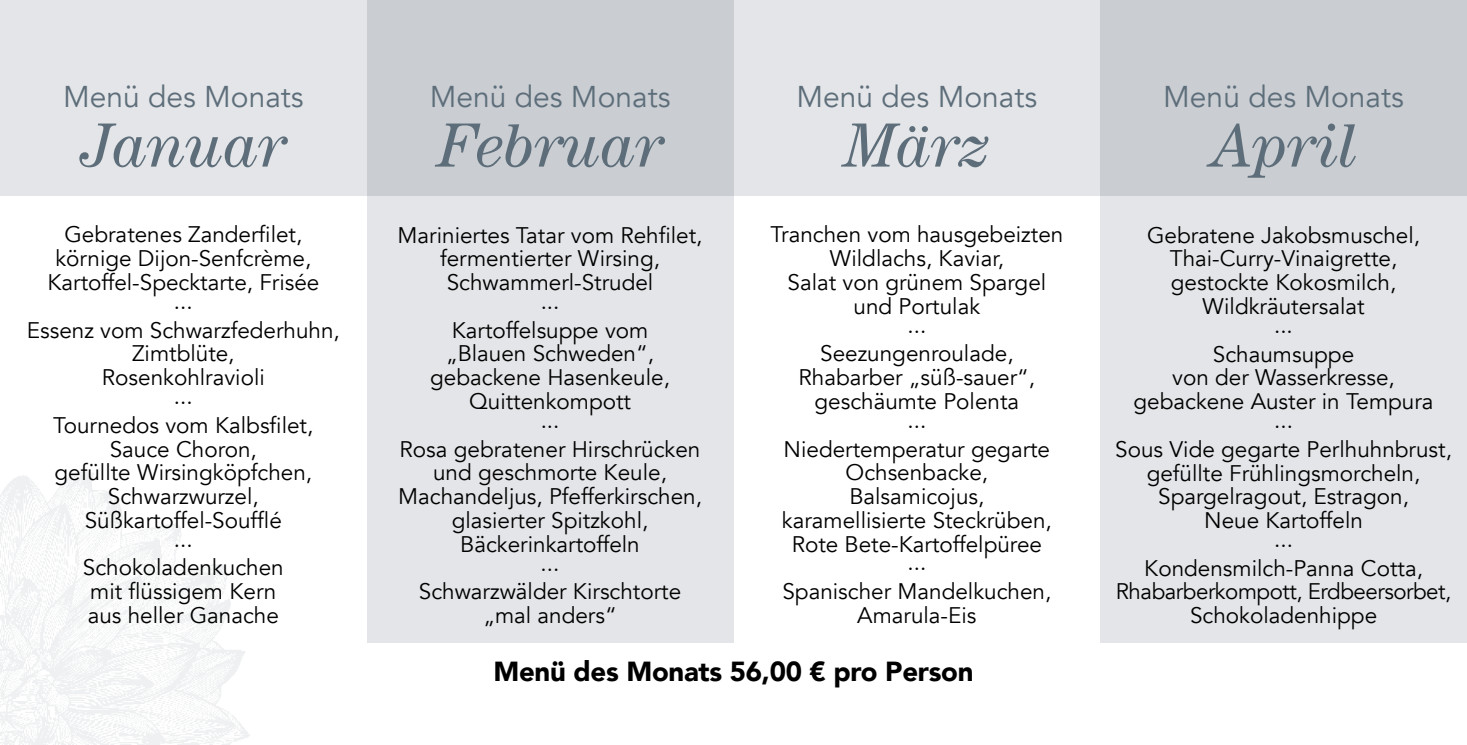
<style>
.page{position:relative;width:1467px;height:745px;background:#fff}
.page>*{position:absolute;margin:0;border:0;box-sizing:border-box;transform-origin:0 0}
.t1{font:italic 62.5px "Century";color:#5d6e7a}
.t2{font:30px "Avenir";color:#5d6e7a}
.t3{font:900 27.5px "Avenir";letter-spacing:-.01em;color:#000}
.t4{font:22.5px/23.8px "Avenir";color:#000;text-align:center}
.t5{font:22.5px/23.8px "Avenir";letter-spacing:-.02em;color:#000;text-align:center}
</style>
<div class="page">
<div style="left:733px;top:0;width:367px;height:195px;background:#e4e5e8"></div>
<div style="left:0;top:0;width:367px;height:195px;background:#e4e5e8"></div>
<div style="left:367px;top:195px;width:366px;height:446px;background:#e4e5e8"></div>
<div style="left:1100px;top:195px;width:367px;height:446px;background:#e4e5e8"></div>
<div style="left:367px;top:0;width:366px;height:195px;background:#cacdd2"></div>
<div style="left:1100px;top:0;width:367px;height:195px;background:#cacdd2"></div>
<h2 class="t2" style="left:63px;top:78px;width:242px">Menü des Monats</h2>
<h1 class="t1" style="left:81px;top:109px;width:206px">Januar</h1>
<p class="t4" style="left:47px;top:223px;width:274px">Gebratenes Zanderfilet, körnige Dijon-Senfcrème,<br>Kartoffel-Specktarte, Frisée</p>
<p class="t4" style="left:27px;top:287px;width:315px;line-height:28.8px">...<br>Essenz vom Schwarzfederhuhn,</p>
<p class="t4" style="left:102px;top:342px;width:164px">Zimtblüte,<br>Rosenkohlravioli</p>
<p class="t4" style="left:53px;top:382px;width:262px;line-height:28.8px">...<br>Tournedos vom Kalbsfilet,</p>
<p class="t4" style="left:55px;top:437px;width:259px">Sauce Choron,<br>gefüllte Wirsingköpfchen,<br>Schwarzwurzel,<br>Süßkartoffel-Soufflé</p>
<p class="t4" style="left:83px;top:524px;width:202px;line-height:28.8px">...<br>Schokoladenkuchen</p>
<p class="t4" style="left:88px;top:579px;width:193px;text-align:left">mit flüssigem Kern aus heller Ganache</p>
<h2 class="t2" style="left:430px;top:78px;width:242px">Menü des Monats</h2>
<h1 class="t1" style="left:437px;top:109px;width:227px">Februar</h1>
<h2 class="t2" style="left:796px;top:78px;width:242px">Menü des Monats</h2>
<h1 class="t1" style="left:844px;top:109px;width:147px">März</h1>
<p class="t4" style="left:398px;top:223px;width:306px">Mariniertes Tatar vom Rehfilet, fermentierter Wirsing,<br>Schwammerl-Strudel</p>
<p class="t4" style="left:452px;top:287px;width:198px;line-height:28.8px">...<br>Kartoffelsuppe vom</p>
<p class="t4" style="left:430px;top:342px;width:241px">„Blauen Schweden“, gebackene Hasenkeule,<br>Quittenkompott</p>
<p class="t4" style="left:400px;top:406px;width:302px;line-height:28.8px">...<br>Rosa gebratener Hirschrücken</p>
<p class="t4" style="left:398px;top:461px;width:305px">und geschmorte Keule,<br>Machandeljus, Pfefferkirschen, glasierter Spitzkohl,<br>Bäckerinkartoffeln</p>
<p class="t4" style="left:419px;top:548px;width:264px;line-height:28.8px">...<br>Schwarzwälder Kirschtorte</p>
<p class="t4" style="left:483px;top:603px;width:135px">„mal anders“</p>
<p class="t4" style="left:770px;top:223px;width:295px">Tranchen vom hausgebeizten<br>Wildlachs, Kaviar,<br>Salat von grünem Spargel und Portulak</p>
<p class="t4" style="left:820px;top:310px;width:195px;line-height:28.8px">...<br>Seezungenroulade,</p>
<p class="t4" style="left:798px;top:366px;width:238px">Rhabarber „süß-sauer“, geschäumte Polenta</p>
<p class="t4" style="left:784px;top:406px;width:268px;line-height:28.8px">...<br>Niedertemperatur gegarte</p>
<p class="t4" style="left:782px;top:461px;width:271px">Ochsenbacke,<br>Balsamicojus, karamellisierte Steckrüben,<br>Rote Bete-Kartoffelpüree</p>
<p class="t4" style="left:782px;top:548px;width:270px;line-height:28.8px">...<br>Spanischer Mandelkuchen,</p>
<p class="t4" style="left:857px;top:603px;width:121px">Amarula-Eis</p>
<p class="t3" style="left:493px;top:647px;width:482px">Menü des Monats 56,00 € pro Person</p>
<h2 class="t2" style="left:1163px;top:78px;width:242px">Menü des Monats</h2>
<h1 class="t1" style="left:1211px;top:109px;width:147px">April</h1>
<p class="t4" style="left:1147px;top:223px;width:274px">Gebratene Jakobsmuschel,<br>Thai-Curry-Vinaigrette, gestockte Kokosmilch,<br>Wildkräutersalat</p>
<p class="t4" style="left:1213px;top:311px;width:143px;line-height:28.8px">...<br>Schaumsuppe</p>
<p class="t4" style="left:1133px;top:366px;width:302px">von der Wasserkresse, gebackene Auster in Tempura</p>
<p class="t4" style="left:1115px;top:406px;width:338px;line-height:28.8px">...<br>Sous Vide gegarte Perlhuhnbrust,</p>
<p class="t4" style="left:1147px;top:461px;width:275px">gefüllte Frühlingsmorcheln,<br>Spargelragout, Estragon,<br>Neue Kartoffeln</p>
<p class="t4" style="left:1144px;top:524px;width:280px;line-height:28.8px">...<br>Kondensmilch-Panna Cotta,</p>
<p class="t5" style="left:1116px;top:579px;width:337px">Rhabarberkompott, Erdbeersorbet,<br>Schokoladenhippe</p>
</div>
